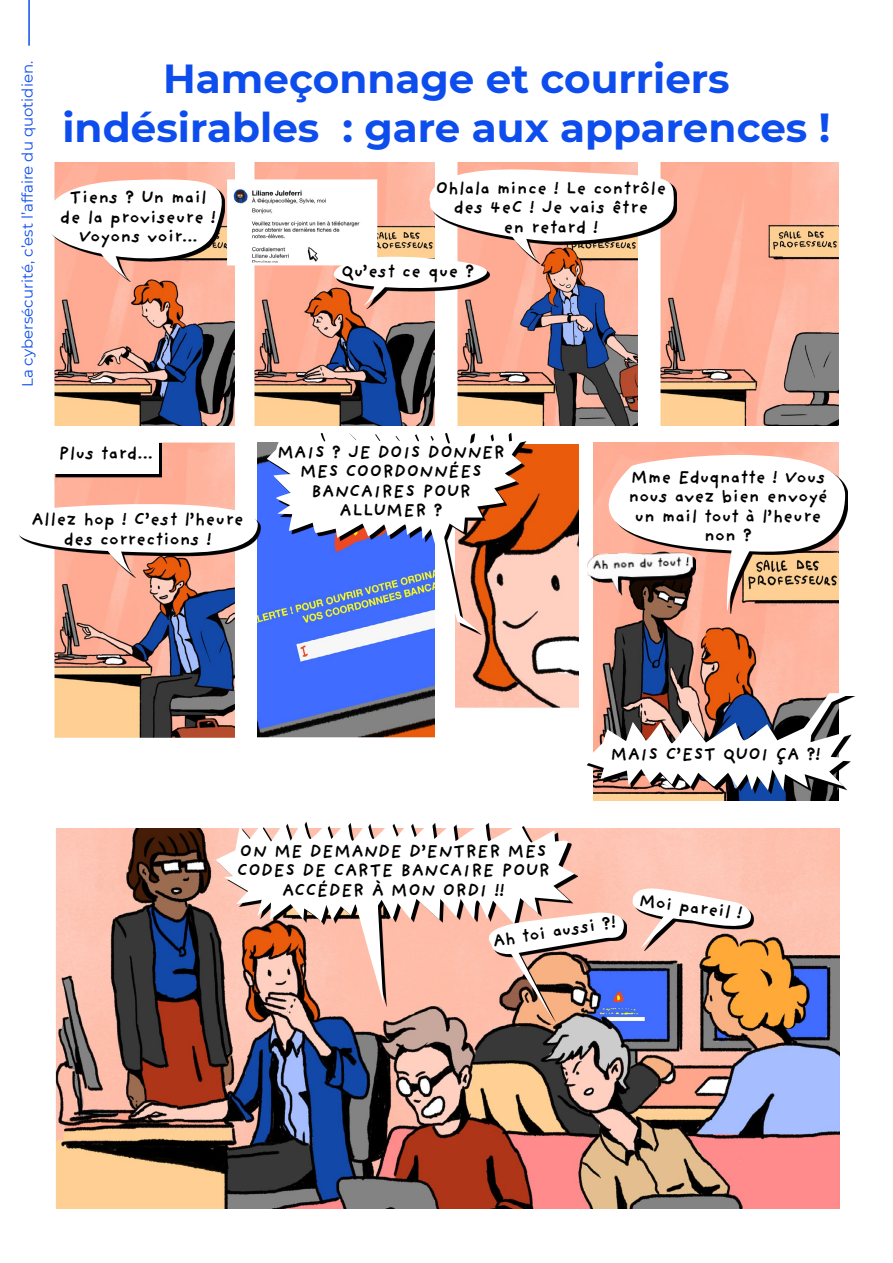
<style>
.page{position:relative;width:893px;height:1263px;background:#fff}
.page>*{position:absolute;margin:0;border:0;box-sizing:border-box;transform-origin:0 0}
.t1{font:700 40.5px/48.6px "Montserrat";color:#0e4ded;text-align:center}
.t2{font:700 18px/19.5px "Providence Sans Pro";letter-spacing:.01em;color:#000;text-align:center}
.t3{font:15px "Montserrat";color:#0e4ded}
</style>
<div class="page">
<hr style="left:28px;top:0;width:2px;height:46px;background:#0e4ded">
<img style="left:54px;top:162px;width:180px;height:263px">
<img style="left:255px;top:162px;width:180px;height:263px">
<img style="left:457px;top:162px;width:181px;height:263px">
<img style="left:660px;top:162px;width:179px;height:263px">
<img style="left:54px;top:443px;width:180px;height:294px">
<img style="left:593px;top:628px;width:246px;height:173px">
<img style="left:258px;top:443px;width:177px;height:294px">
<img style="left:455px;top:444px;width:123px;height:264px">
<img style="left:55px;top:829px;width:785px;height:380px">
<img style="left:232px;top:183px;width:101px;height:78px">
<div style="left:227px;top:179px;width:150px;height:86px;border:3px solid #fff"></div>
<svg style="left:52px;top:177px;width:180px;height:107px"></svg>
<svg style="left:333px;top:163px;width:342px;height:148px"></svg>
<div style="left:55px;top:443px;width:107px;height:34px;background:#000"></div>
<div style="left:52px;top:440px;width:107px;height:34px;background:#fff"></div>
<svg style="left:18px;top:493px;width:241px;height:87px"></svg>
<svg style="left:270px;top:441px;width:257px;height:193px"></svg>
<svg style="left:267px;top:433px;width:257px;height:198px"></svg>
<svg style="left:554px;top:442px;width:292px;height:186px"></svg>
<svg style="left:593px;top:696px;width:262px;height:98px"></svg>
<svg style="left:587px;top:693px;width:265px;height:97px"></svg>
<svg style="left:492px;top:1019px;width:135px;height:3px"></svg>
<svg style="left:216px;top:822px;width:539px;height:197px"></svg>
<p class="t3" style="left:17px;top:387px;width:328px;rotate:-90deg">La cybersécurité, c’est l’affaire du quotidien.</p>
<h1 class="t1" style="left:62px;top:53px;width:770px">Hameçonnage et courriers indésirables : gare aux apparences !</h1>
<p class="t2" style="left:435px;top:178px;width:232px">Ohlala mince ! Le contrôle des 4eC ! Je vais être<br>en retard !</p>
<p class="t2" style="left:60px;top:187px;width:158px">Tiens ? Un mail de la proviseure !<br>Voyons voir...</p>
<p class="t2" style="left:341px;top:261px;width:135px">Qu’est ce que ?</p>
<p class="t2" style="left:58px;top:443px;width:96px">Plus tard...</p>
<p class="t2" style="left:31px;top:509px;width:214px">Allez hop ! C’est l’heure des corrections !</p>
<p class="t2" style="left:277px;top:442px;width:229px">MAIS ? JE DOIS DONNER<br>MES COORDONNÉES<br>BANCAIRES POUR<br>ALLUMER ?</p>
<p class="t2" style="left:628px;top:467px;width:201px">Mme Eduqnatte ! Vous nous avez bien envoyé un mail tout à l’heure non ?</p>
<p class="t2" style="left:611px;top:744px;width:212px">MAIS C’EST QUOI ÇA ?!</p>
<p class="t2" style="left:237px;top:841px;width:315px">ON ME DEMANDE D’ENTRER MES<br>CODES DE CARTE BANCAIRE POUR<br>ACCÉDER À MON ORDI !!</p>
<p class="t2" style="left:491px;top:931px;width:127px;rotate:-9deg">Ah toi aussi ?!</p>
<p class="t2" style="left:641px;top:890px;width:105px;rotate:7deg">Moi pareil !</p>
</div>
